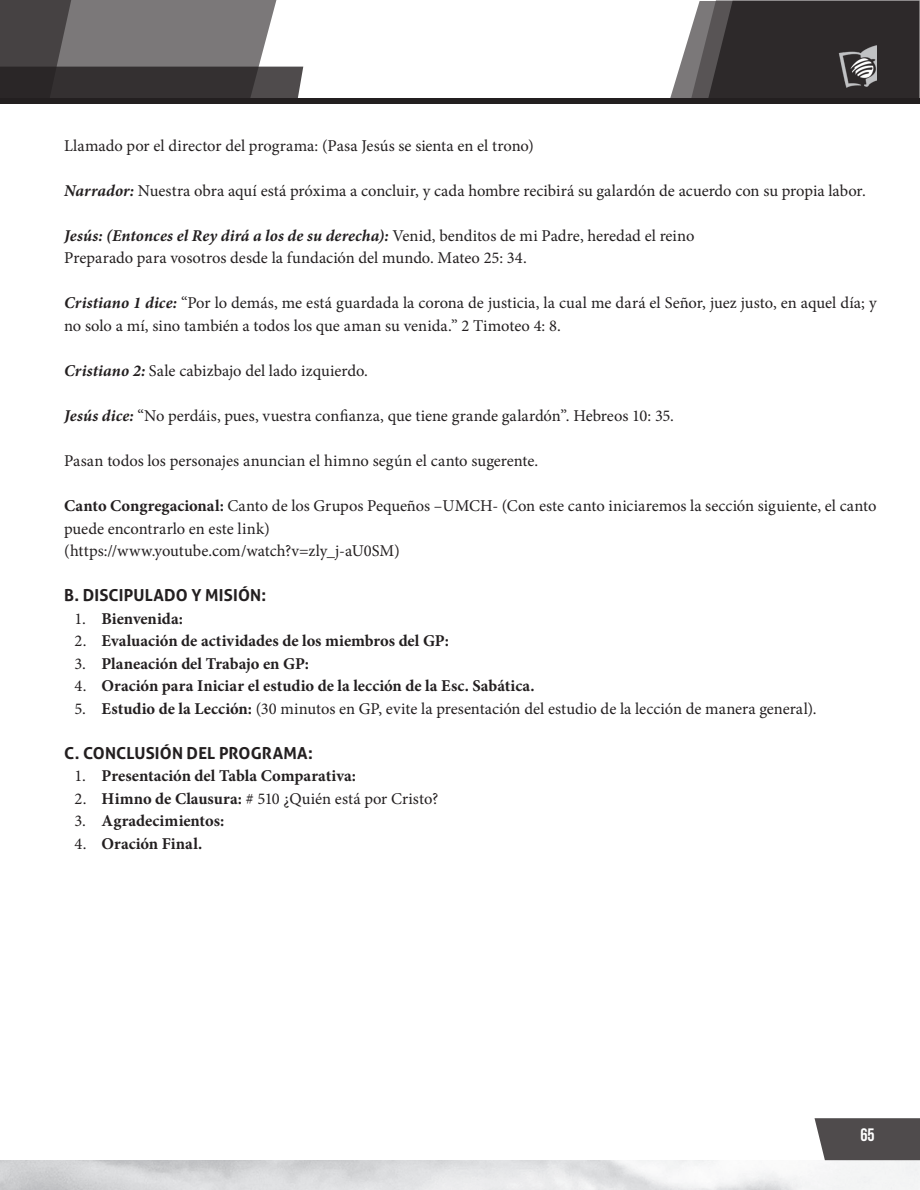
<style>
.page{position:relative;width:920px;height:1190px;background:#fff}
.page>*{position:absolute;margin:0;border:0;box-sizing:border-box;transform-origin:0 0}
.t1{font:18px "Bebas Neue";color:#fff}
.t2{font:16.5px/22.5px "Minion Pro";color:#231f20}
.t3{font:700 16.5px "Minion Pro";color:#231f20}
.t4{font:700 16.5px "Aller";letter-spacing:.01em;color:#231f20}
.s1{font-weight:700;font-style:italic}
.s2{font-weight:700}
.s3{font-weight:400}
</style>
<div class="page">
<svg style="left:0;top:0;width:303px;height:99px;background:#676465"></svg>
<svg style="left:814px;top:1118px;width:105px;height:42px;background:#595556"></svg>
<div style="left:0;top:99px;width:919px;height:5px;background:#231f20"></div>
<svg style="left:669px;top:0;width:250px;height:99px;background:#464343"></svg>
<img style="left:837px;top:42px;width:39px;height:52px">
<p class="t2" style="left:64px;top:134px;width:471px">Llamado por el director del programa: (Pasa Jesús se sienta en el trono)</p>
<p class="t2" style="left:64px;top:179px;width:803px"><span class="s1">Narrador:</span> Nuestra obra aquí está próxima a concluir, y cada hombre recibirá su galardón de acuerdo con su propia labor.</p>
<p class="t2" style="left:64px;top:224px;width:632px"><span class="s1">Jesús: (Entonces el Rey dirá a los de su derecha):</span> Venid, benditos de mi Padre, heredad el reino<br>Preparado para vosotros desde la fundación del mundo. Mateo 25: 34.</p>
<p class="t2" style="left:64px;top:292px;width:814px"><span class="s1">Cristiano 1 dice:</span> “Por lo demás, me está guardada la corona de justicia, la cual me dará el Señor, juez justo, en aquel día; y no solo a mí, sino también a todos los que aman su venida.” 2 Timoteo 4: 8.</p>
<p class="t2" style="left:64px;top:359px;width:305px"><span class="s1">Cristiano 2:</span> Sale cabizbajo del lado izquierdo.</p>
<p class="t2" style="left:64px;top:404px;width:611px"><span class="s1">Jesús dice:</span> “No perdáis, pues, vuestra confianza, que tiene grande galardón”. Hebreos 10: 35.</p>
<p class="t2" style="left:64px;top:449px;width:475px">Pasan todos los personajes anuncian el himno según el canto sugerente.</p>
<p class="t2" style="left:64px;top:494px;width:814px"><span class="s2">Canto Congregacional:</span> Canto de los Grupos Pequeños –UMCH- (Con este canto iniciaremos la sección siguiente, el canto puede encontrarlo en este link)<br>(https://www.youtube.com/watch?v=zly_j-aU0SM)</p>
<p class="t4" style="left:64px;top:585px;width:203px">B. DISCIPULADO Y MISIÓN:</p>
<p class="t3" style="left:75px;top:606px;width:110px"><span class="s3">1.</span> Bienvenida:</p>
<p class="t3" style="left:75px;top:629px;width:376px"><span class="s3">2.</span> Evaluación de actividades de los miembros del GP:</p>
<p class="t3" style="left:75px;top:651px;width:236px"><span class="s3">3.</span> Planeación del Trabajo en GP:</p>
<p class="t3" style="left:75px;top:674px;width:461px"><span class="s3">4.</span> Oración para Iniciar el estudio de la lección de la Esc. Sabática.</p>
<p class="t2" style="left:75px;top:697px;width:743px">5. <span class="s2">Estudio de la Lección:</span> (30 minutos en GP, evite la presentación del estudio de la lección de manera general).</p>
<p class="t4" style="left:64px;top:742px;width:250px">C. CONCLUSIÓN DEL PROGRAMA:</p>
<p class="t3" style="left:75px;top:764px;width:283px"><span class="s3">1.</span> Presentación del Tabla Comparativa:</p>
<p class="t2" style="left:75px;top:787px;width:365px">2. <span class="s2">Himno de Clausura:</span> # 510 ¿Quién está por Cristo?</p>
<p class="t3" style="left:75px;top:809px;width:151px"><span class="s3">3.</span> Agradecimientos:</p>
<p class="t3" style="left:75px;top:831px;width:129px"><span class="s3">4.</span> Oración Final.</p>
<p class="t1" style="left:860px;top:1125px;width:16px">65</p>
</div>
